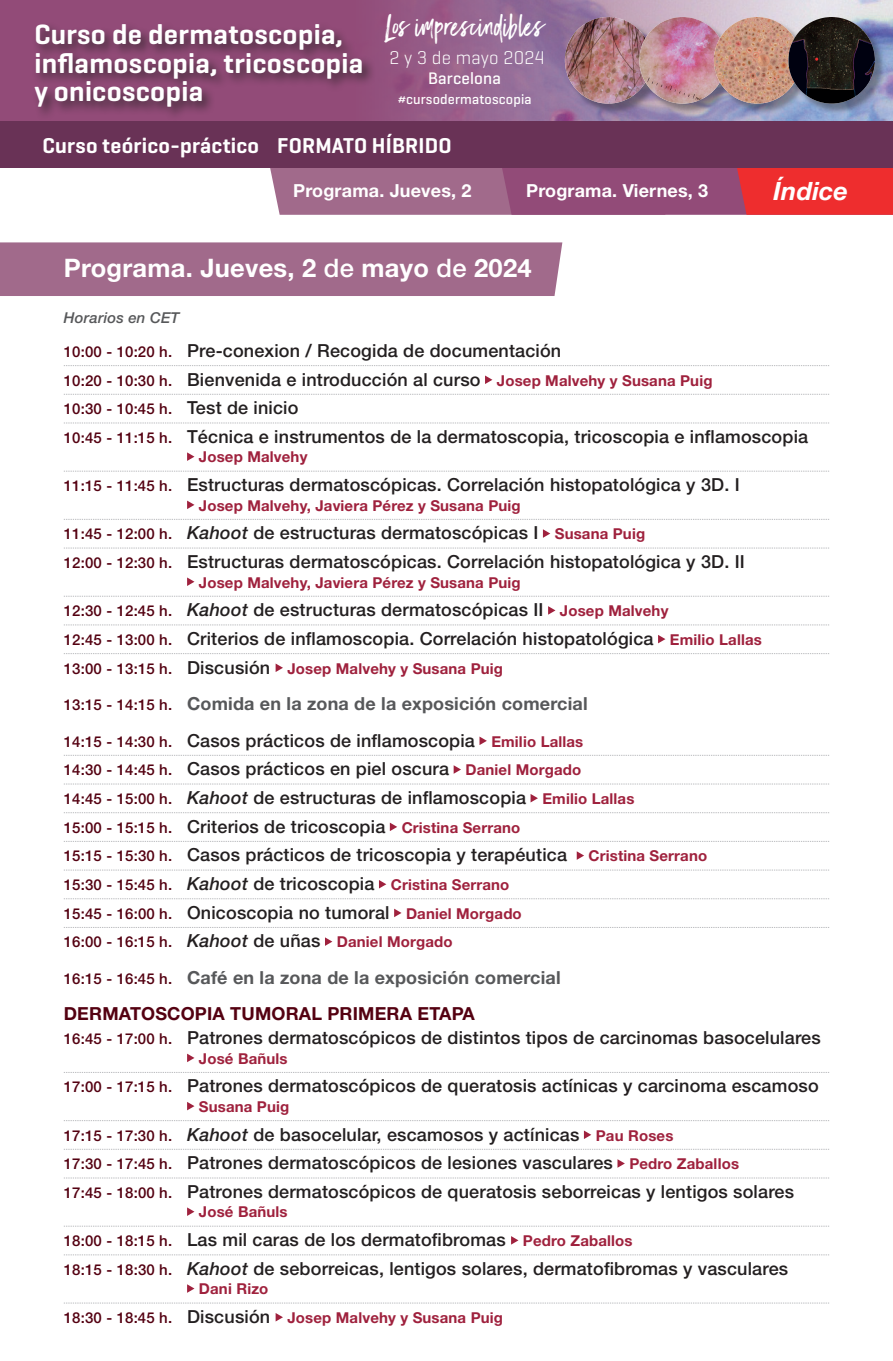
<style>
.page{position:relative;width:893px;height:1361px;background:#fff}
.page>*{position:absolute;margin:0;border:0;box-sizing:border-box;transform-origin:0 0}
.t1{font:600 28.5px/28.5px "Geogrotesque";letter-spacing:.01em;color:#fff}
.t2{font:27.15px "Black Diamond";letter-spacing:.01em;color:#fff}
.t3{font:700 25.5px "Helvetica Neue LT";letter-spacing:.01em;color:#fff}
.t4{font:italic 700 25.2px "Helvetica Neue LT";letter-spacing:.01em;color:#fff}
.t5{font:600 21.9px "Geogrotesque";letter-spacing:.01em;color:#fff}
.t6{font:300 18.75px "Geogrotesque";letter-spacing:.01em;color:#fff}
.t7{font:500 18px/28.7px "Helvetica Neue LT";letter-spacing:.01em;color:#231f20}
.t8{font:700 18px/36.5px "Helvetica Neue LT";letter-spacing:.01em;color:#57585a}
.t9{font:700 18px "Helvetica Neue LT";letter-spacing:.01em;color:#fff}
.t10{font:500 16.95px "Geogrotesque";letter-spacing:.01em;color:#fff}
.t11{font:700 15px/28.7px "Helvetica Neue LT";letter-spacing:.01em;color:#9f213d}
.t12{font:500 15px "Helvetica Neue LT";letter-spacing:.01em;color:#540111}
.t13{font:italic 500 15px "Helvetica Neue LT";letter-spacing:.01em;color:#57585a}
.t14{font:500 14.1px "Geogrotesque";letter-spacing:.01em;color:#fff}
.s1{font-weight:500}
.s2{font-size:15px;color:#540111}
.s3{font-weight:700;font-size:15px;color:#9f213d}
.s4{font-size:18px;color:#231f20}
.s5{font-style:italic}
.s6{font-weight:500;color:#540111}
.s7{font-weight:500;font-size:18px;color:#231f20}
.s8{font-weight:500;font-size:15px;color:#540111}
.s9{font-weight:500;color:#231f20}
.s10{font-size:15px;color:#9f213d}
.s11{font-weight:500;font-style:italic;font-size:18px;color:#231f20}
.s12{font-style:italic;font-size:18px;color:#231f20}
.s13{font-weight:700;color:#9f213d}
.s14{color:#540111}
</style>
<div class="page">
<div style="left:0;top:242px;width:562px;height:54px;background:#a16a8b"></div>
<svg style="left:64px;top:365px;width:765px;height:1px"></svg>
<svg style="left:64px;top:394px;width:765px;height:1px"></svg>
<svg style="left:64px;top:423px;width:765px;height:1px"></svg>
<svg style="left:64px;top:471px;width:765px;height:1px"></svg>
<svg style="left:64px;top:519px;width:765px;height:1px"></svg>
<svg style="left:64px;top:548px;width:765px;height:1px"></svg>
<svg style="left:64px;top:596px;width:765px;height:1px"></svg>
<svg style="left:64px;top:625px;width:765px;height:1px"></svg>
<svg style="left:64px;top:653px;width:765px;height:1px"></svg>
<svg style="left:64px;top:755px;width:765px;height:1px"></svg>
<svg style="left:64px;top:784px;width:765px;height:1px"></svg>
<svg style="left:64px;top:812px;width:765px;height:1px"></svg>
<svg style="left:64px;top:841px;width:765px;height:1px"></svg>
<svg style="left:64px;top:870px;width:765px;height:1px"></svg>
<svg style="left:64px;top:898px;width:765px;height:1px"></svg>
<svg style="left:64px;top:927px;width:765px;height:1px"></svg>
<svg style="left:64px;top:1072px;width:765px;height:1px"></svg>
<svg style="left:64px;top:1120px;width:765px;height:1px"></svg>
<svg style="left:64px;top:1149px;width:765px;height:1px"></svg>
<svg style="left:64px;top:1177px;width:765px;height:1px"></svg>
<svg style="left:64px;top:1226px;width:765px;height:1px"></svg>
<svg style="left:64px;top:1254px;width:765px;height:1px"></svg>
<svg style="left:64px;top:1302px;width:765px;height:1px"></svg>
<svg style="left:485px;top:375px;width:7px;height:9px"></svg>
<svg style="left:187px;top:452px;width:7px;height:9px"></svg>
<svg style="left:187px;top:500px;width:7px;height:9px"></svg>
<svg style="left:543px;top:529px;width:7px;height:9px"></svg>
<svg style="left:187px;top:577px;width:7px;height:9px"></svg>
<svg style="left:548px;top:606px;width:7px;height:9px"></svg>
<svg style="left:658px;top:635px;width:7px;height:8px"></svg>
<svg style="left:276px;top:663px;width:7px;height:9px"></svg>
<svg style="left:479px;top:736px;width:8px;height:9px"></svg>
<svg style="left:454px;top:765px;width:7px;height:9px"></svg>
<svg style="left:531px;top:794px;width:7px;height:8px"></svg>
<svg style="left:390px;top:822px;width:7px;height:9px"></svg>
<svg style="left:577px;top:851px;width:7px;height:9px"></svg>
<svg style="left:379px;top:880px;width:7px;height:8px"></svg>
<svg style="left:394px;top:908px;width:8px;height:9px"></svg>
<svg style="left:325px;top:937px;width:7px;height:9px"></svg>
<svg style="left:187px;top:1053px;width:7px;height:9px"></svg>
<svg style="left:187px;top:1102px;width:7px;height:8px"></svg>
<svg style="left:584px;top:1130px;width:7px;height:9px"></svg>
<svg style="left:617px;top:1159px;width:8px;height:8px"></svg>
<svg style="left:187px;top:1207px;width:7px;height:9px"></svg>
<svg style="left:511px;top:1236px;width:7px;height:8px"></svg>
<svg style="left:187px;top:1284px;width:7px;height:8px"></svg>
<svg style="left:276px;top:1313px;width:7px;height:8px"></svg>
<svg style="left:270px;top:168px;width:623px;height:47px;background:#af526f"></svg>
<svg style="left:0;top:0;width:811px;height:121px;background:#996790"></svg>
<div style="left:0;top:121px;width:893px;height:47px;background:#693256"></div>
<div style="left:32px;top:21px;width:344px;height:100px;background:#231f20;opacity:.75"></div>
<div style="left:566px;top:19px;width:97px;height:96px;background:#231f20;opacity:.4"></div>
<img style="left:565px;top:17px;width:86px;height:87px;border-radius:43px">
<div style="left:641px;top:19px;width:96px;height:96px;background:#231f20;opacity:.4"></div>
<img style="left:639px;top:17px;width:87px;height:87px;border-radius:43px">
<div style="left:715px;top:19px;width:97px;height:96px;background:#231f20;opacity:.4"></div>
<img style="left:714px;top:17px;width:86px;height:87px;border-radius:43px">
<div style="left:790px;top:19px;width:96px;height:96px;background:#231f20;opacity:.4"></div>
<img style="left:788px;top:17px;width:87px;height:87px;border-radius:43px">
<h1 class="t1" style="left:34px;top:20px;width:331px">Curso de dermatoscopia, inflamoscopia, tricoscopia y onicoscopia</h1>
<h2 class="t2" style="left:384px;top:9px;width:162px">Los imprescindibles</h2>
<p class="t6" style="left:389px;top:46px;width:157px">2 y 3 de mayo 2024</p>
<p class="t10" style="left:428px;top:68px;width:75px">Barcelona</p>
<p class="t14" style="left:398px;top:91px;width:135px">#cursodermatoscopia</p>
<p class="t5" style="left:43px;top:132px;width:411px">Curso teórico-práctico FORMATO HÍBRIDO</p>
<p class="t9" style="left:293px;top:179px;width:180px">Programa. Jueves, 2</p>
<p class="t9" style="left:526px;top:179px;width:184px">Programa. Viernes, 3</p>
<h3 class="t4" style="left:773px;top:175px;width:76px">Índice</h3>
<h3 class="t3" style="left:64px;top:252px;width:469px">Programa. Jueves, 2 <span class="s1">de</span> mayo <span class="s1">de</span> 2024</h3>
<p class="t13" style="left:64px;top:309px;width:117px">Horarios en CET</p>
<p class="t7" style="left:64px;top:336px;width:650px"><span class="s2">10:00 - 10:20 h.</span> Pre-conexion / Recogida de documentación<br><span class="s2">10:20 - 10:30 h.</span> Bienvenida e introducción al curso <span class="s3">Josep Malvehy y Susana Puig</span></p>
<p class="t12" style="left:64px;top:400px;width:236px">10:30 - 10:45 h. <span class="s4">Test de inicio</span></p>
<p class="t7" style="left:64px;top:422px;width:746px"><span class="s2">10:45 - 11:15 h.</span> Técnica e instrumentos de la dermatoscopia, tricoscopia e inflamoscopia</p>
<p class="t11" style="left:199px;top:442px;width:110px">Josep Malvehy</p>
<p class="t7" style="left:64px;top:470px;width:677px"><span class="s2">11:15 - 11:45 h.</span> Estructuras dermatoscópicas. Correlación histopatológica y 3D. I</p>
<p class="t11" style="left:199px;top:490px;width:323px">Josep Malvehy, Javiera Pérez y Susana Puig</p>
<p class="t7" style="left:64px;top:518px;width:683px"><span class="s2">11:45 - 12:00 h.</span> <span class="s5">Kahoot</span> de estructuras dermatoscópicas I <span class="s3">Susana Puig<br></span><span class="s2">12:00 - 12:30 h.</span> Estructuras dermatoscópicas. Correlación histopatológica y 3D. II</p>
<p class="t11" style="left:199px;top:567px;width:323px">Josep Malvehy, Javiera Pérez y Susana Puig</p>
<p class="t7" style="left:64px;top:595px;width:700px"><span class="s2">12:30 - 12:45 h.</span> <span class="s5">Kahoot</span> de estructuras dermatoscópicas II <span class="s3">Josep Malvehy<br></span><span class="s2">12:45 - 13:00 h.</span> Criterios de inflamoscopia. Correlación histopatológica <span class="s3">Emilio Lallas</span></p>
<p class="t11" style="left:64px;top:653px;width:441px"><span class="s6">13:00 - 13:15 h.</span> <span class="s7">Discusión</span> Josep Malvehy y Susana Puig</p>
<p class="t8" style="left:64px;top:685px;width:525px"><span class="s8">13:15 - 14:15 h.</span> Comida en la zona de la exposición comercial<br><span class="s8">14:15 - 14:30 h.</span> <span class="s9">Casos prácticos de inflamoscopia</span> <span class="s10">Emilio Lallas</span></p>
<p class="t7" style="left:64px;top:754px;width:645px"><span class="s2">14:30 - 14:45 h.</span> Casos prácticos en piel oscura <span class="s3">Daniel Morgado<br></span><span class="s2">14:45 - 15:00 h.</span> <span class="s5">Kahoot</span> de estructuras de inflamoscopia <span class="s3">Emilio Lallas<br></span><span class="s2">15:00 - 15:15 h.</span> Criterios de tricoscopia <span class="s3">Cristina Serrano<br></span><span class="s2">15:15 - 15:30 h.</span> Casos prácticos de tricoscopia y terapéutica <span class="s3">Cristina Serrano</span></p>
<p class="t11" style="left:64px;top:870px;width:447px"><span class="s6">15:30 - 15:45 h.</span> <span class="s11">Kahoot</span> <span class="s7">de tricoscopia</span> Cristina Serrano</p>
<p class="t7" style="left:64px;top:898px;width:459px"><span class="s2">15:45 - 16:00 h.</span> Onicoscopia no tumoral <span class="s3">Daniel Morgado</span></p>
<p class="t12" style="left:64px;top:933px;width:390px">16:00 - 16:15 h. <span class="s12">Kahoot</span> <span class="s4">de uñas</span> <span class="s13">Daniel Morgado</span></p>
<p class="t8" style="left:64px;top:959px;width:498px"><span class="s8">16:15 - 16:45 h.</span> Café en la zona de la exposición comercial<br><span class="s14">DERMATOSCOPIA TUMORAL PRIMERA ETAPA</span></p>
<p class="t7" style="left:64px;top:1023px;width:758px"><span class="s2">16:45 - 17:00 h.</span> Patrones dermatoscópicos de distintos tipos de carcinomas basocelulares</p>
<p class="t11" style="left:199px;top:1043px;width:90px">José Bañuls</p>
<p class="t7" style="left:64px;top:1071px;width:756px"><span class="s2">17:00 - 17:15 h.</span> Patrones dermatoscópicos de queratosis actínicas y carcinoma escamoso</p>
<p class="t11" style="left:199px;top:1092px;width:92px">Susana Puig</p>
<p class="t7" style="left:64px;top:1119px;width:732px"><span class="s2">17:15 - 17:30 h.</span> <span class="s5">Kahoot</span> de basocelular, escamosos y actínicas <span class="s3">Pau Roses<br></span><span class="s2">17:30 - 17:45 h.</span> Patrones dermatoscópicos de lesiones vasculares <span class="s3">Pedro Zaballos<br></span><span class="s2">17:45 - 18:00 h.</span> Patrones dermatoscópicos de queratosis seborreicas y lentigos solares</p>
<p class="t11" style="left:199px;top:1197px;width:90px">José Bañuls</p>
<p class="t7" style="left:64px;top:1225px;width:726px"><span class="s2">18:00 - 18:15 h.</span> Las mil caras de los dermatofibromas <span class="s3">Pedro Zaballos<br></span><span class="s2">18:15 - 18:30 h.</span> <span class="s5">Kahoot</span> de seborreicas, lentigos solares, dermatofibromas y vasculares</p>
<p class="t11" style="left:64px;top:1274px;width:441px;text-indent:135px">Dani Rizo<br><span class="s6">18:30 - 18:45 h.</span> <span class="s7">Discusión</span> Josep Malvehy y Susana Puig</p>
</div>
